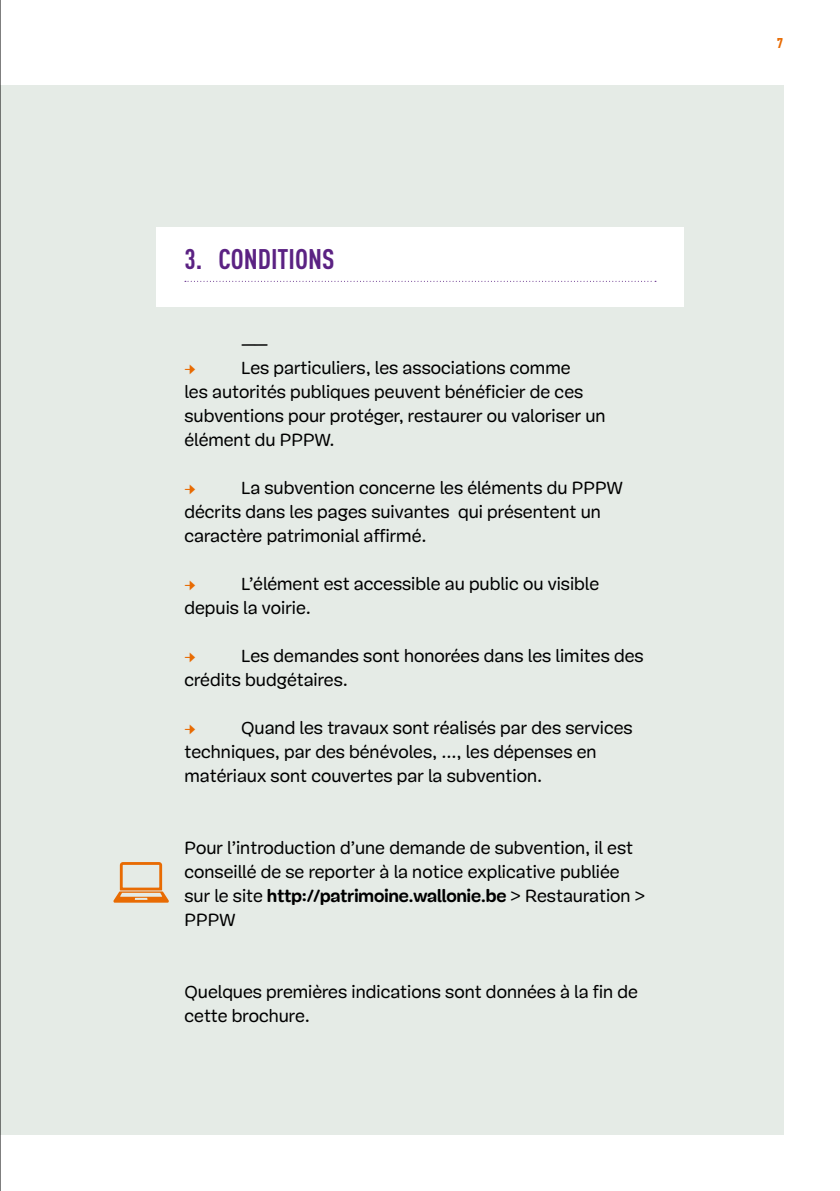
<style>
.page{position:relative;width:840px;height:1191px;background:#fff}
.page>*{position:absolute;margin:0;border:0;box-sizing:border-box;transform-origin:0 0}
.t1{font:700 28px "DIN Cond";color:#5b2283}
.t2{font:18px/24px "Mija";color:#000}
.t3{font:700 18px "Minion Pro";color:#e86b03}
.t4{font:900 14px "DIN Cond";color:#e86b03}
.s1{font-weight:700}
</style>
<div class="page">
<div style="left:0;top:85px;width:782px;height:1049px;background:#e5ebe6"></div>
<hr style="left:0;top:0;width:1px;height:1191px;background:#000">
<div style="left:156px;top:227px;width:527px;height:79px;background:#fff"></div>
<svg style="left:185px;top:281px;width:470px;height:1px"></svg>
<svg style="left:113px;top:862px;width:56px;height:40px"></svg>
<h1 class="t1" style="left:184px;top:242px;width:151px">3. CONDITIONS</h1>
<p class="t2" style="left:241px;top:331px;width:29px">——</p>
<p class="t2" style="left:184px;top:355px;width:422px;text-indent:57px">Les particuliers, les associations comme<br>les autorités publiques peuvent bénéficier de ces subventions pour protéger, restaurer ou valoriser un élément du PPPW.</p>
<p class="t3" style="left:184px;top:475px;width:13px">→</p>
<p class="t3" style="left:184px;top:355px;width:13px">→</p>
<p class="t2" style="left:184px;top:475px;width:440px;text-indent:57px">La subvention concerne les éléments du PPPW décrits dans les pages suivantes qui présentent un caractère patrimonial affirmé.</p>
<p class="t3" style="left:184px;top:571px;width:13px">→</p>
<p class="t2" style="left:184px;top:571px;width:416px;text-indent:57px">L’élément est accessible au public ou visible depuis la voirie.</p>
<p class="t3" style="left:184px;top:643px;width:13px">→</p>
<p class="t2" style="left:184px;top:643px;width:460px;text-indent:57px">Les demandes sont honorées dans les limites des crédits budgétaires.</p>
<p class="t3" style="left:184px;top:715px;width:13px">→</p>
<p class="t2" style="left:184px;top:715px;width:449px;text-indent:57px">Quand les travaux sont réalisés par des services techniques, par des bénévoles, ..., les dépenses en matériaux sont couvertes par la subvention.</p>
<p class="t2" style="left:184px;top:835px;width:462px">Pour l’introduction d’une demande de subvention, il est conseillé de se reporter à la notice explicative publiée sur le site <span class="s1">http://patrimoine.wallonie.be</span> &gt; Restauration &gt; PPPW</p>
<p class="t2" style="left:184px;top:979px;width:455px">Quelques premières indications sont données à la fin de cette brochure.</p>
<p class="t4" style="left:776px;top:34px;width:7px">7</p>
</div>
